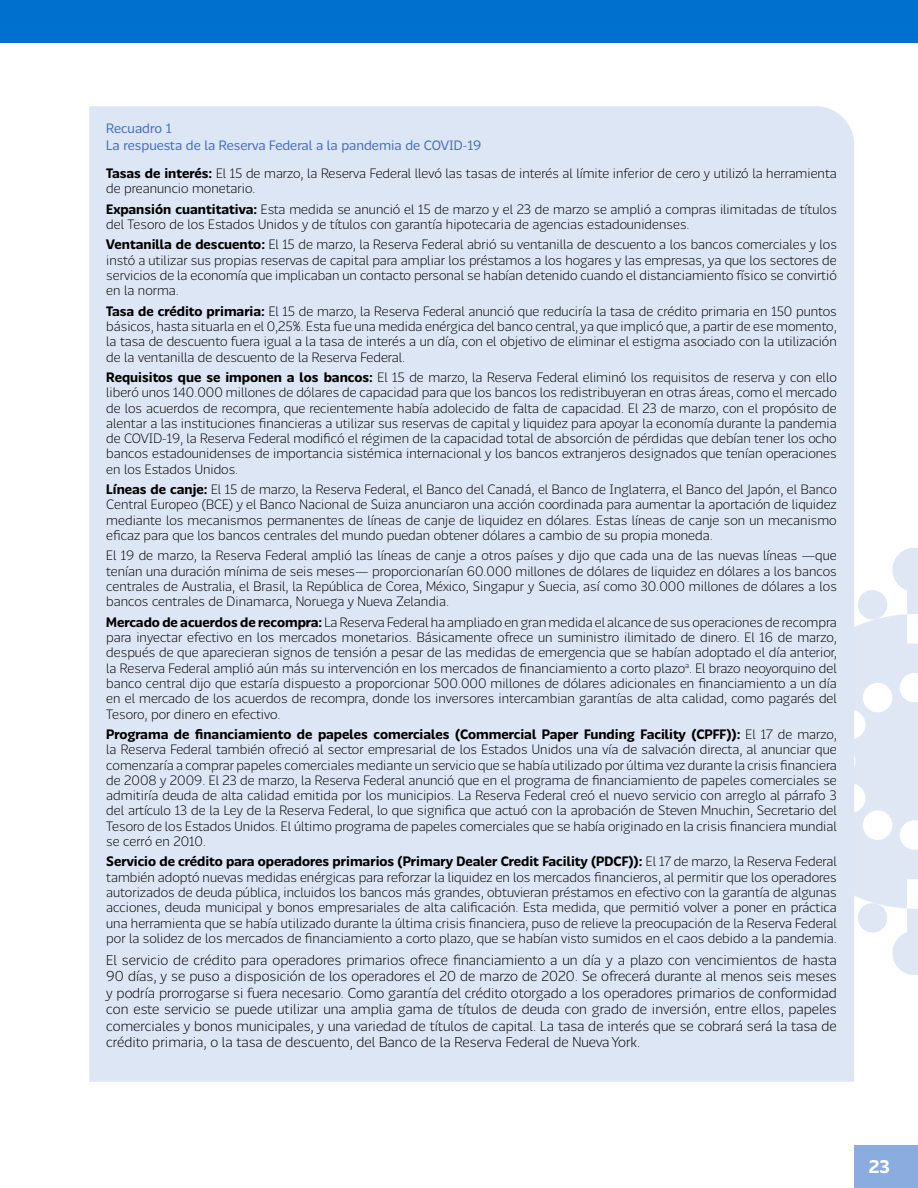
<style>
.page{position:relative;width:918px;height:1188px;background:#fff}
.page>*{position:absolute;margin:0;border:0;box-sizing:border-box;transform-origin:0 0}
.t1{font:700 18px "Chilena";color:#fff}
.t2{font:300 14.25px/16.5px "Chilena";color:#000;text-align:justify}
.t3{font:300 13.5px/15.3px "Chilena";color:#000;text-align:justify}
.t4{font:13.5px/16.5px "Chilena";color:#4971b8}
.s1{font-weight:700}
</style>
<div class="page">
<div style="left:854px;top:1145px;width:64px;height:43px;background:#8bacde"></div>
<div style="left:0;top:0;width:918px;height:43px;background:#0070ce"></div>
<svg style="left:854px;top:621px;width:64px;height:281px;fill:#dfe7f4"></svg>
<svg style="left:858px;top:547px;width:60px;height:74px"></svg>
<svg style="left:858px;top:902px;width:60px;height:73px"></svg>
<div style="left:89px;top:106px;width:765px;height:976px;background:#dde6f4"></div>
<p class="t4" style="left:106px;top:120px;width:377px">Recuadro 1<br>La respuesta de la Reserva Federal a la pandemia de COVID-19</p>
<p class="t3" style="left:106px;top:165px;width:732px"><span class="s1">Tasas de interés:</span> El 15 de marzo, la Reserva Federal llevó las tasas de interés al límite inferior de cero y utilizó la herramienta de preanuncio monetario.</p>
<p class="t3" style="left:106px;top:200px;width:732px"><span class="s1">Expansión cuantitativa:</span> Esta medida se anunció el 15 de marzo y el 23 de marzo se amplió a compras ilimitadas de títulos del Tesoro de los Estados Unidos y de títulos con garantía hipotecaria de agencias estadounidenses.</p>
<p class="t3" style="left:106px;top:236px;width:732px"><span class="s1">Ventanilla de descuento:</span> El 15 de marzo, la Reserva Federal abrió su ventanilla de descuento a los bancos comerciales y los instó a utilizar sus propias reservas de capital para ampliar los préstamos a los hogares y las empresas, ya que los sectores de servicios de la economía que implicaban un contacto personal se habían detenido cuando el distanciamiento físico se convirtió en la norma.</p>
<p class="t3" style="left:106px;top:302px;width:732px"><span class="s1">Tasa de crédito primaria:</span> El 15 de marzo, la Reserva Federal anunció que reduciría la tasa de crédito primaria en 150 puntos básicos, hasta situarla en el 0,25%. Esta fue una medida enérgica del banco central, ya que implicó que, a partir de ese momento, la tasa de descuento fuera igual a la tasa de interés a un día, con el objetivo de eliminar el estigma asociado con la utilización de la ventanilla de descuento de la Reserva Federal.</p>
<p class="t3" style="left:106px;top:369px;width:732px"><span class="s1">Requisitos que se imponen a los bancos:</span> El 15 de marzo, la Reserva Federal eliminó los requisitos de reserva y con ello liberó unos 140.000 millones de dólares de capacidad para que los bancos los redistribuyeran en otras áreas, como el mercado de los acuerdos de recompra, que recientemente había adolecido de falta de capacidad. El 23 de marzo, con el propósito de alentar a las instituciones financieras a utilizar sus reservas de capital y liquidez para apoyar la economía durante la pandemia de COVID-19, la Reserva Federal modificó el régimen de la capacidad total de absorción de pérdidas que debían tener los ocho bancos estadounidenses de importancia sistémica internacional y los bancos extranjeros designados que tenían operaciones en los Estados Unidos.</p>
<p class="t3" style="left:106px;top:481px;width:732px"><span class="s1">Líneas de canje:</span> El 15 de marzo, la Reserva Federal, el Banco del Canadá, el Banco de Inglaterra, el Banco del Japón, el Banco Central Europeo (BCE) y el Banco Nacional de Suiza anunciaron una acción coordinada para aumentar la aportación de liquidez mediante los mecanismos permanentes de líneas de canje de liquidez en dólares. Estas líneas de canje son un mecanismo eficaz para que los bancos centrales del mundo puedan obtener dólares a cambio de su propia moneda.</p>
<p class="t3" style="left:106px;top:547px;width:732px">El 19 de marzo, la Reserva Federal amplió las líneas de canje a otros países y dijo que cada una de las nuevas líneas —que tenían una duración mínima de seis meses— proporcionarían 60.000 millones de dólares de liquidez en dólares a los bancos centrales de Australia, el Brasil, la República de Corea, México, Singapur y Suecia, así como 30.000 millones de dólares a los bancos centrales de Dinamarca, Noruega y Nueva Zelandia.</p>
<p class="t3" style="left:106px;top:614px;width:732px"><span class="s1">Mercado de acuerdos de recompra:</span> La Reserva Federal ha ampliado en gran medida el alcance de sus operaciones de recompra para inyectar efectivo en los mercados monetarios. Básicamente ofrece un suministro ilimitado de dinero. El 16 de marzo, después de que aparecieran signos de tensión a pesar de las medidas de emergencia que se habían adoptado el día anterior, la Reserva Federal amplió aún más su intervención en los mercados de financiamiento a corto plazo<sup>a</sup>. El brazo neoyorquino del banco central dijo que estaría dispuesto a proporcionar 500.000 millones de dólares adicionales en financiamiento a un día en el mercado de los acuerdos de recompra, donde los inversores intercambian garantías de alta calidad, como pagarés del Tesoro, por dinero en efectivo.</p>
<p class="t3" style="left:106px;top:726px;width:732px"><span class="s1">Programa de financiamiento de papeles comerciales (Commercial Paper Funding Facility (CPFF)):</span> El 17 de marzo, la Reserva Federal también ofreció al sector empresarial de los Estados Unidos una vía de salvación directa, al anunciar que comenzaría a comprar papeles comerciales mediante un servicio que se había utilizado por última vez durante la crisis financiera de 2008 y 2009. El 23 de marzo, la Reserva Federal anunció que en el programa de financiamiento de papeles comerciales se admitiría deuda de alta calidad emitida por los municipios. La Reserva Federal creó el nuevo servicio con arreglo al párrafo 3 del artículo 13 de la Ley de la Reserva Federal, lo que significa que actuó con la aprobación de Steven Mnuchin, Secretario del Tesoro de los Estados Unidos. El último programa de papeles comerciales que se había originado en la crisis financiera mundial se cerró en 2010.</p>
<p class="t3" style="left:106px;top:853px;width:732px"><span class="s1">Servicio de crédito para operadores primarios (Primary Dealer Credit Facility (PDCF)):</span> El 17 de marzo, la Reserva Federal también adoptó nuevas medidas enérgicas para reforzar la liquidez en los mercados financieros, al permitir que los operadores autorizados de deuda pública, incluidos los bancos más grandes, obtuvieran préstamos en efectivo con la garantía de algunas acciones, deuda municipal y bonos empresariales de alta calificación. Esta medida, que permitió volver a poner en práctica una herramienta que se había utilizado durante la última crisis financiera, puso de relieve la preocupación de la Reserva Federal por la solidez de los mercados de financiamiento a corto plazo, que se habían visto sumidos en el caos debido a la pandemia.</p>
<p class="t2" style="left:106px;top:951px;width:732px">El servicio de crédito para operadores primarios ofrece financiamiento a un día y a plazo con vencimientos de hasta 90 días, y se puso a disposición de los operadores el 20 de marzo de 2020. Se ofrecerá durante al menos seis meses y podría prorrogarse si fuera necesario. Como garantía del crédito otorgado a los operadores primarios de conformidad con este servicio se puede utilizar una amplia gama de títulos de deuda con grado de inversión, entre ellos, papeles comerciales y bonos municipales, y una variedad de títulos de capital. La tasa de interés que se cobrará será la tasa de crédito primaria, o la tasa de descuento, del Banco de la Reserva Federal de Nueva York.</p>
<h1 class="t1" style="left:869px;top:1154px;width:23px">23</h1>
</div>
